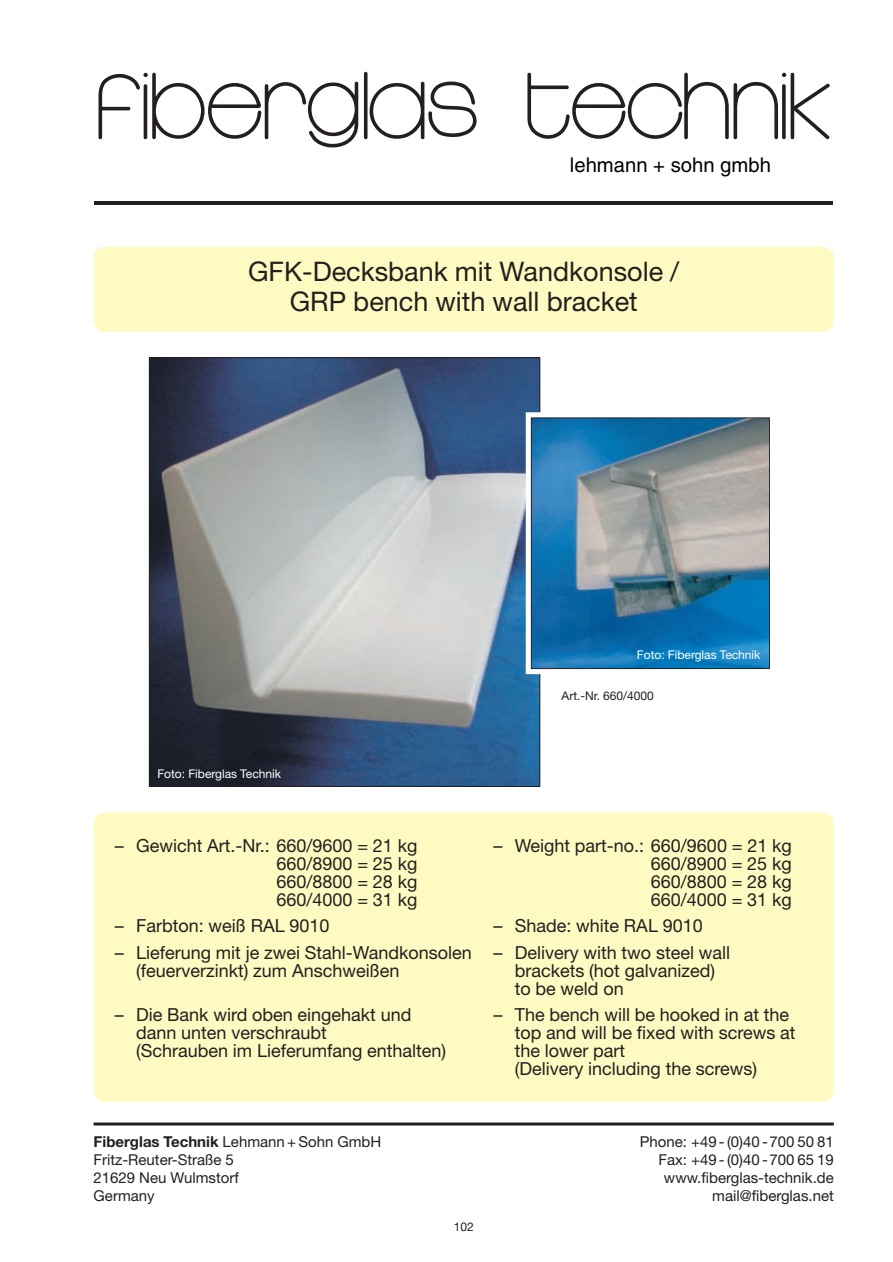
<style>
.page{position:relative;width:893px;height:1262px;background:#fff}
.page>*{position:absolute;margin:0;border:0;box-sizing:border-box;transform-origin:0 0}
.t1{font:27px/30px "Helvetica Neue";color:#231f20;text-align:center}
.t2{font:20.25px "Helvetica";color:#000}
.t3{font:18px/18px "Helvetica Neue";color:#231f20}
.t4{font:15px "Helvetica Neue";color:#231f20}
.t5{font:700 15px "Helvetica Neue";color:#231f20}
.t6{font:12px "Helvetica Neue";color:#fff}
.t7{font:12px "Helvetica Neue";color:#231f20}
.s1{font-weight:400}
</style>
<div class="page">
<hr style="left:95px;top:201px;width:738px;height:4px;background:#231f20">
<svg style="left:98px;top:72px;width:731px;height:75px"></svg>
<div style="left:94px;top:247px;width:739px;height:85px;background:#fffac1;border-radius:11px"></div>
<hr style="left:94px;top:1122px;width:739px;height:3px;background:#231f20">
<div style="left:94px;top:812px;width:739px;height:289px;background:#fffac1;border-radius:11px"></div>
<img style="left:151px;top:359px;width:387px;height:426px">
<img style="left:532px;top:419px;width:236px;height:248px">
<div style="left:525px;top:412px;width:250px;height:262px;border:5px solid #fff"></div>
<p class="t2" style="left:570px;top:157px;width:202px">lehmann + sohn gmbh</p>
<h1 class="t1" style="left:248px;top:259px;width:432px">GFK-Decksbank mit Wandkonsole /<br>GRP bench with wall bracket</h1>
<p class="t6" style="left:637px;top:651px;width:125px">Foto: Fiberglas Technik</p>
<p class="t6" style="left:157px;top:770px;width:125px">Foto: Fiberglas Technik</p>
<p class="t7" style="left:561px;top:691px;width:94px">Art.-Nr. 660/4000</p>
<p class="t3" style="left:115px;top:838px;width:304px">– Gewicht Art.-Nr.: 660/9600 = 21 kg</p>
<p class="t3" style="left:493px;top:838px;width:300px">– Weight part-no.: 660/9600 = 21 kg</p>
<p class="t3" style="left:276px;top:856px;width:142px">660/8900 = 25 kg</p>
<p class="t3" style="left:651px;top:856px;width:142px">660/8900 = 25 kg</p>
<p class="t3" style="left:276px;top:874px;width:142px">660/8800 = 28 kg</p>
<p class="t3" style="left:651px;top:874px;width:142px">660/8800 = 28 kg</p>
<p class="t3" style="left:276px;top:892px;width:142px">660/4000 = 31 kg</p>
<p class="t3" style="left:651px;top:892px;width:142px">660/4000 = 31 kg</p>
<p class="t3" style="left:115px;top:918px;width:216px">– Farbton: weiß RAL 9010</p>
<p class="t3" style="left:493px;top:918px;width:211px">– Shade: white RAL 9010</p>
<p class="t3" style="left:136px;top:945px;width:595px;text-indent:-21px">– Lieferung mit je zwei Stahl-Wandkonsolen – Delivery with two steel wall (feuerverzinkt) zum Anschweißen</p>
<p class="t3" style="left:514px;top:963px;width:202px">brackets (hot galvanized) to be weld on</p>
<p class="t3" style="left:115px;top:1007px;width:298px">– Die Bank wird oben eingehakt und</p>
<p class="t3" style="left:493px;top:1007px;width:297px">– The bench will be hooked in at the</p>
<p class="t3" style="left:136px;top:1025px;width:192px">dann unten verschraubt</p>
<p class="t3" style="left:514px;top:1025px;width:282px">top and will be fixed with screws at</p>
<p class="t3" style="left:136px;top:1043px;width:311px">(Schrauben im Lieferumfang enthalten)</p>
<p class="t3" style="left:514px;top:1043px;width:244px">the lower part<br>(Delivery including the screws)</p>
<p class="t5" style="left:94px;top:1136px;width:289px">Fiberglas Technik <span class="s1">Lehmann + Sohn GmbH</span></p>
<p class="t4" style="left:639px;top:1136px;width:195px">Phone: +49 - (0)40 -700 50 81</p>
<p class="t4" style="left:94px;top:1154px;width:142px">Fritz-Reuter-Straße 5</p>
<p class="t4" style="left:658px;top:1154px;width:177px">Fax: +49 - (0)40 -700 65 19</p>
<p class="t4" style="left:94px;top:1172px;width:147px">21629 Neu Wulmstorf</p>
<p class="t4" style="left:664px;top:1172px;width:171px">www.fiberglas-technik.de</p>
<p class="t4" style="left:94px;top:1190px;width:63px">Germany</p>
<p class="t4" style="left:712px;top:1190px;width:123px">mail@fiberglas.net</p>
<p class="t7" style="left:453px;top:1222px;width:22px">102</p>
</div>
